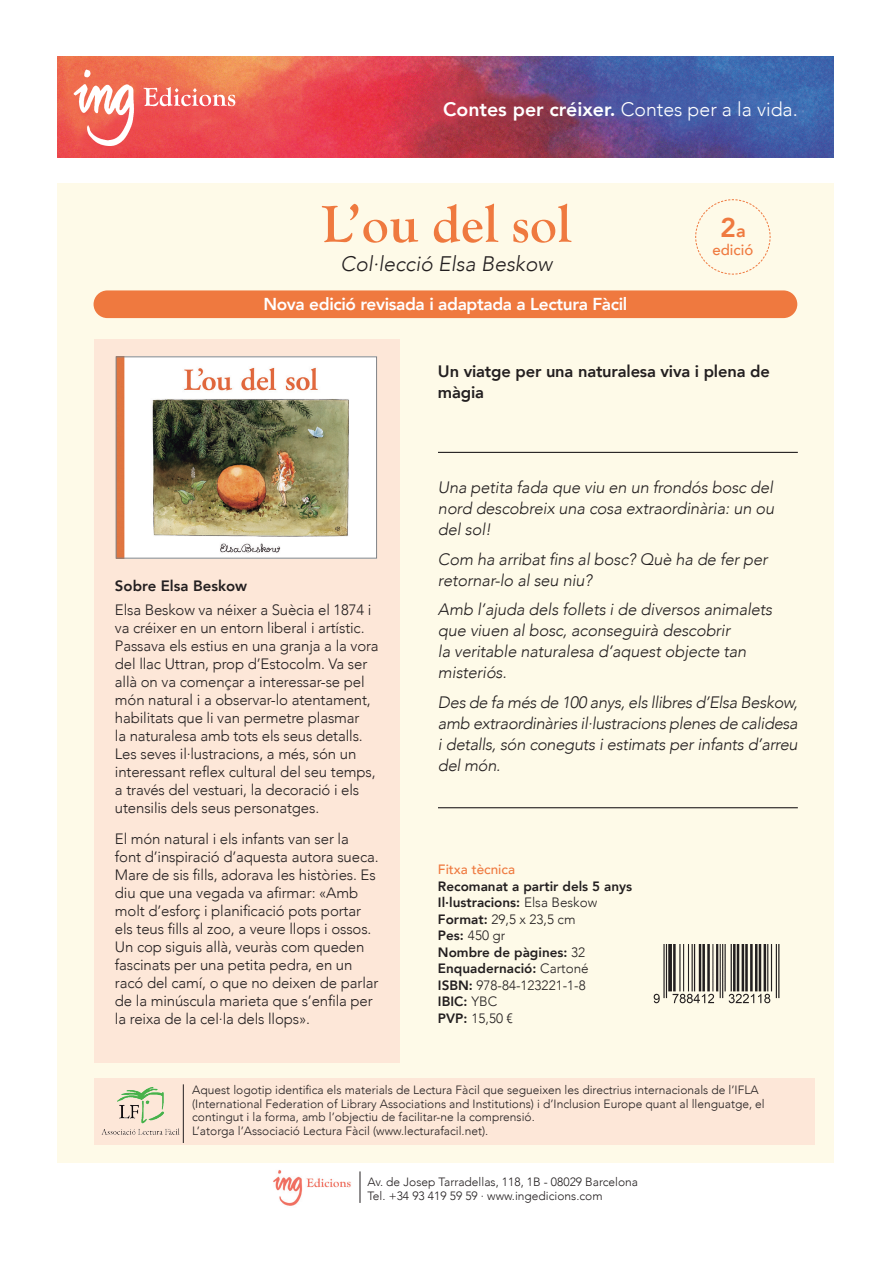
<style>
.page{position:relative;width:893px;height:1263px;background:#fff}
.page>*{position:absolute;margin:0;border:0;box-sizing:border-box;transform-origin:0 0}
.t1{font:700 54px "Goudy Old Style T";color:#ef793f}
.t2{font:800 27px "Avenir";color:#ef793f}
.t3{font:italic 300 21px "Avenir";color:#231f20}
.t4{font:800 19.5px "Avenir";color:#fff}
.t5{font:800 17.25px "Avenir";letter-spacing:-.02em;color:#fff}
.t6{font:italic 300 16.5px/21px "Avenir";letter-spacing:-.01em;color:#231f20;text-align:justify}
.t7{font:800 16.5px/21px "Avenir";letter-spacing:-.01em;color:#231f20}
.t8{font:300 15px/18px "Avenir";letter-spacing:-.01em;color:#231f20}
.t9{font:800 15px "Avenir";color:#231f20}
.t10{font:500 15px "Avenir";color:#ef793f}
.t11{font:800 13.5px "Avenir";color:#231f20}
.t12{font:300 13.5px "Avenir";color:#231f20}
.t13{font:500 13.5px "Avenir";color:#ef793f}
.t14{font:300 12px/13.5px "Avenir";color:#231f20}
.s1{font-weight:300}
.s2{font-size:18px}
.s3{font-weight:800}
</style>
<div class="page">
<div style="left:57px;top:183px;width:776px;height:979px;background:#fefae8"></div>
<div style="left:94px;top:339px;width:306px;height:724px;background:#fde7d8"></div>
<img style="left:57px;top:57px;width:776px;height:101px">
<img style="left:67px;top:63px;width:171px;height:89px">
<img style="left:118px;top:359px;width:257px;height:197px">
<div style="left:116px;top:357px;width:261px;height:201px;border:1px solid #808285"></div>
<div style="left:94px;top:290px;width:703px;height:28px;background:#ef793f;border-radius:14px"></div>
<hr style="left:438px;top:452px;width:360px;height:1px;background:#231f20">
<hr style="left:438px;top:807px;width:360px;height:1px;background:#231f20">
<img style="left:653px;top:944px;width:127px;height:60px">
<img style="left:273px;top:1170px;width:78px;height:36px">
<hr style="left:360px;top:1171px;width:1px;height:32px;background:#231f20">
<div style="left:94px;top:1078px;width:720px;height:67px;background:#fde7d8"></div>
<hr style="left:183px;top:1084px;width:1px;height:59px;background:#231f20">
<img style="left:101px;top:1084px;width:82px;height:55px">
<svg style="left:695px;top:199px;width:76px;height:76px"></svg>
<p class="t4" style="left:443px;top:94px;width:356px">Contes per créixer. <span class="s1">Contes per a la vida.</span></p>
<p class="t1" style="left:321px;top:194px;width:252px">L’ou del sol</p>
<p class="t3" style="left:341px;top:251px;width:213px">Col·lecció Elsa Beskow</p>
<p class="t5" style="left:263px;top:290px;width:366px">Nova edició revisada i adaptada a Lectura Fàcil</p>
<p class="t2" style="left:720px;top:207px;width:27px">2<span class="s2">a</span></p>
<p class="t10" style="left:712px;top:237px;width:42px">edició</p>
<p class="t9" style="left:115px;top:574px;width:134px">Sobre Elsa Beskow</p>
<p class="t8" style="left:115px;top:601px;width:265px">Elsa Beskow va néixer a Suècia el 1874 i va créixer en un entorn liberal i artístic.<br>Passava els estius en una granja a la vora del llac Uttran, prop d’Estocolm. Va ser allà on va començar a interessar-se pel món natural i a observar-lo atentament, habilitats que li van permetre plasmar<br>la naturalesa amb tots els seus detalls.<br>Les seves il·lustracions, a més, són un interessant reflex cultural del seu temps, a través del vestuari, la decoració i els utensilis dels seus personatges.</p>
<p class="t8" style="left:115px;top:830px;width:265px">El món natural i els infants van ser la font d’inspiració d’aquesta autora sueca.<br>Mare de sis fills, adorava les històries. Es diu que una vegada va afirmar: «Amb molt d’esforç i planificació pots portar els teus fills al zoo, a veure llops i ossos.<br>Un cop siguis allà, veuràs com queden fascinats per una petita pedra, en un racó del camí, o que no deixen de parlar de la minúscula marieta que s’enfila per la reixa de la cel·la dels llops».</p>
<p class="t7" style="left:438px;top:361px;width:333px">Un viatge per una naturalesa viva i plena de màgia</p>
<p class="t6" style="left:438px;top:477px;width:338px">Una petita fada que viu en un frondós bosc del nord descobreix una cosa extraordinària: un ou del sol!</p>
<p class="t6" style="left:438px;top:549px;width:331px">Com ha arribat fins al bosc? Què ha de fer per retornar-lo al seu niu?</p>
<p class="t6" style="left:438px;top:599px;width:336px;text-align:left">Amb l’ajuda dels follets i de diversos animalets que viuen al bosc, aconseguirà descobrir<br>la veritable naturalesa d’aquest objecte tan misteriós.</p>
<p class="t6" style="left:438px;top:692px;width:361px">Des de fa més de 100 anys, els llibres d’Elsa Beskow, amb extraordinàries il·lustracions plenes de calidesa i detalls, són coneguts i estimats per infants d’arreu del món.</p>
<p class="t13" style="left:438px;top:858px;width:79px">Fitxa tècnica</p>
<p class="t11" style="left:438px;top:875px;width:196px">Recomanat a partir dels 5 anys</p>
<p class="t11" style="left:438px;top:892px;width:161px">Il·lustracions: <span class="s1">Elsa Beskow</span></p>
<p class="t12" style="left:438px;top:911px;width:139px"><span class="s3">Format:</span> 29,5 x 23,5 cm</p>
<p class="t12" style="left:438px;top:927px;width:69px"><span class="s3">Pes:</span> 450 gr</p>
<p class="t11" style="left:438px;top:941px;width:149px">Nombre de pàgines: <span class="s1">32</span></p>
<p class="t11" style="left:438px;top:958px;width:152px">Enquadernació: <span class="s1">Cartoné</span></p>
<p class="t12" style="left:438px;top:977px;width:149px"><span class="s3">ISBN:</span> 978-84-123221-1-8</p>
<p class="t11" style="left:438px;top:991px;width:61px">IBIC: <span class="s1">YBC</span></p>
<p class="t12" style="left:438px;top:1010px;width:76px"><span class="s3">PVP:</span> 15,50 €</p>
<p class="t14" style="left:192px;top:1083px;width:574px">Aquest logotip identifica els materials de Lectura Fàcil que segueixen les directrius internacionals de l’IFLA (International Federation of Library Associations and Institutions) i d’Inclusion Europe quant al llenguatge, el contingut i la forma, amb l’objectiu de facilitar-ne la comprensió.</p>
<p class="t14" style="left:192px;top:1124px;width:298px">L’atorga l’Associació Lectura Fàcil (www.lecturafacil.net).</p>
<p class="t14" style="left:367px;top:1175px;width:272px">Av. de Josep Tarradellas, 118, 1B - 08029 Barcelona</p>
<p class="t14" style="left:367px;top:1189px;width:237px">Tel. +34 93 419 59 59 · www.ingedicions.com</p>
</div>
